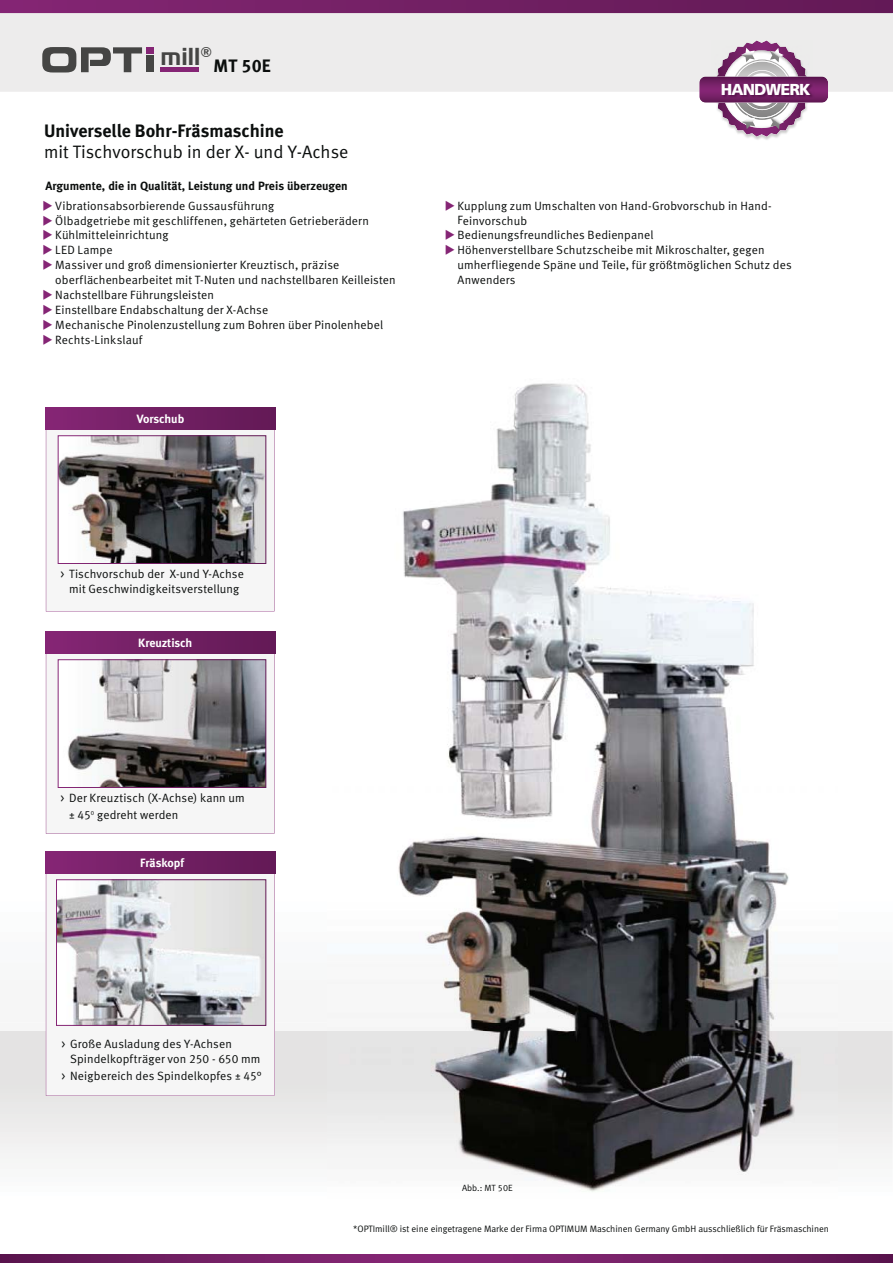
<style>
.page{position:relative;width:893px;height:1263px;background:#fff}
.page>*{position:absolute;margin:0;border:0;box-sizing:border-box;transform-origin:0 0}
.t1{font:23.85px "Handel Gothic BT";color:#454544}
.t2{font:18px "Meta Bold LF";color:#0b0e0d}
.t3{font:18px "Meta Normal LF";color:#0b0e0d}
.t4{font:800 16.65px "Front Page";letter-spacing:-.05em;color:#fff}
.t5{font:12px/15px "Meta Normal LF";letter-spacing:.01em;color:#0b0e0d}
.t6{font:12px "Meta Bold LF";color:#0b0e0d}
.t7{font:12px "Meta Bold LF";color:#fff}
.t8{font:9.3px "Meta Normal LF";color:#0b0e0d}
.t9{font:9px "Meta Normal LF";color:#0b0e0d}
</style>
<div class="page">
<svg style="left:0;top:1031px;width:893px;height:128px"></svg>
<div style="left:0;top:13px;width:893px;height:79px;background:#edecec"></div>
<svg style="left:42px;top:47px;width:100px;height:26px;background:#929291"></svg>
<div style="left:146px;top:47px;width:7px;height:7px;background:#852575"></div>
<div style="left:146px;top:55px;width:7px;height:17px;background:#454544"></div>
<div style="left:161px;top:67px;width:38px;height:5px;background:#852575"></div>
<svg style="left:0;top:0;width:893px;height:13px;background:#721f64"></svg>
<img style="left:328px;top:383px;width:509px;height:809px">
<div style="left:46px;top:873px;width:228px;height:223px;background:#f6f6f6"></div>
<img style="left:58px;top:882px;width:206px;height:142px">
<div style="left:56px;top:880px;width:210px;height:146px;border:1px solid #fff"></div>
<div style="left:46px;top:851px;width:229px;height:22px;background:linear-gradient(to right,#852674,#621a55)"></div>
<div style="left:46px;top:429px;width:228px;height:182px;background:#f6f6f6"></div>
<img style="left:60px;top:438px;width:204px;height:124px">
<div style="left:58px;top:436px;width:208px;height:128px;border:1px solid #fff"></div>
<div style="left:46px;top:407px;width:229px;height:22px;background:linear-gradient(to right,#852674,#621a55)"></div>
<svg style="left:46px;top:653px;width:228px;height:181px"></svg>
<img style="left:60px;top:662px;width:204px;height:124px">
<div style="left:58px;top:660px;width:208px;height:128px;border:1px solid #fff"></div>
<div style="left:46px;top:631px;width:229px;height:22px;background:linear-gradient(to right,#852674,#621a55)"></div>
<svg style="left:0;top:1254px;width:893px;height:9px;background:#731f64"></svg>
<img style="left:746px;top:103px;width:62px;height:37px">
<img style="left:712px;top:41px;width:100px;height:35px">
<svg style="left:699px;top:76px;width:129px;height:27px"></svg>
<svg style="left:716px;top:40px;width:91px;height:97px"></svg>
<img style="left:722px;top:83px;width:92px;height:15px">
<h1 class="t1" style="left:161px;top:42px;width:53px">mill<sup>®</sup></h1>
<h2 class="t2" style="left:214px;top:60px;width:59px">MT 50E</h2>
<h2 class="t2" style="left:44px;top:124px;width:241px">Universelle Bohr-Fräsmaschine</h2>
<h2 class="t3" style="left:44px;top:145px;width:306px">mit Tischvorschub in der X- und Y-Achse</h2>
<p class="t6" style="left:45px;top:181px;width:304px">Argumente, die in Qualität, Leistung und Preis überzeugen</p>
<h3 class="t4" style="left:721px;top:84px;width:91px">HANDWERK</h3>
<p class="t5" style="left:55px;top:199px;width:342px">Vibrationsabsorbierende Gussausführung<br>Ölbadgetriebe mit geschliffenen, gehärteten Getrieberädern Kühlmitteleinrichtung<br>LED Lampe<br>Massiver und groß dimensionierter Kreuztisch, präzise oberflächenbearbeitet mit T-Nuten und nachstellbaren Keilleisten Nachstellbare Führungsleisten<br>Einstellbare Endabschaltung der X-Achse<br>Mechanische Pinolenzustellung zum Bohren über Pinolenhebel Rechts-Linkslauf</p>
<p class="t5" style="left:457px;top:199px;width:336px">Kupplung zum Umschalten von Hand-Grobvorschub in Hand-Feinvorschub<br>Bedienungsfreundliches Bedienpanel<br>Höhenverstellbare Schutzscheibe mit Mikroschalter, gegen umherfliegende Späne und Teile, für größtmöglichen Schutz des Anwenders</p>
<p class="t7" style="left:137px;top:414px;width:49px">Vorschub</p>
<p class="t5" style="left:61px;top:568px;width:185px;text-align:center">&gt; Tischvorschub der X-und Y-Achse mit Geschwindigkeitsverstellung</p>
<p class="t7" style="left:138px;top:638px;width:55px">Kreuztisch</p>
<p class="t5" style="left:69px;top:791px;width:177px;line-height:16.5px;text-indent:-9px">&gt; Der Kreuztisch (X-Achse) kann um ± 45<sup>0</sup> gedreht werden</p>
<p class="t7" style="left:140px;top:858px;width:46px">Fräskopf</p>
<p class="t5" style="left:70px;top:1038px;width:192px;text-indent:-9px">&gt; Große Ausladung des Y-Achsen<br>Spindelkopfträger von 250 - 650 mm</p>
<p class="t5" style="left:62px;top:1069px;width:202px">&gt; Neigbereich des Spindelkopfes ± 45°</p>
<p class="t9" style="left:462px;top:1185px;width:52px">Abb.: MT 50E</p>
<p class="t8" style="left:353px;top:1226px;width:477px">*OPTImill® ist eine eingetragene Marke der Firma OPTIMUM Maschinen Germany GmbH ausschließlich für Fräsmaschinen</p>
</div>
